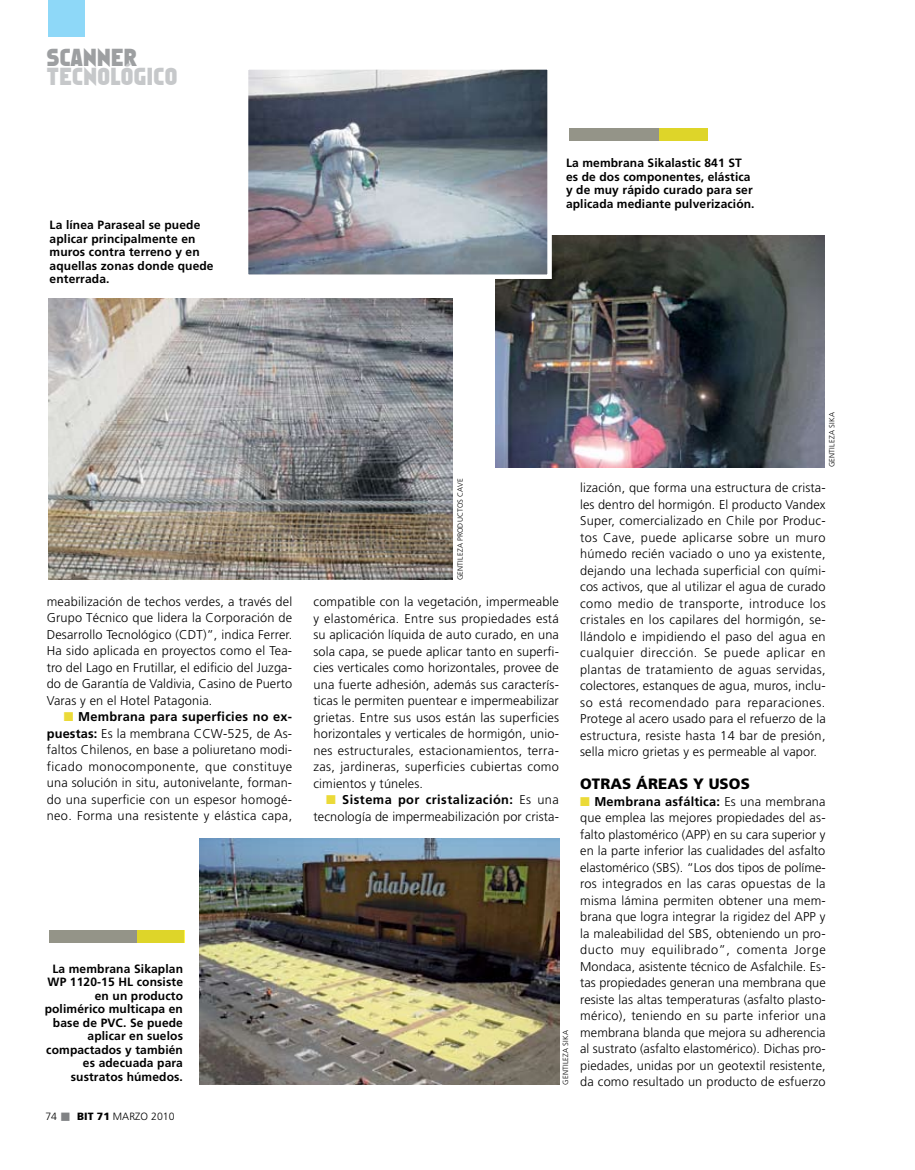
<style>
.page{position:relative;width:915px;height:1170px;background:#fff}
.page>*{position:absolute;margin:0;border:0;box-sizing:border-box;transform-origin:0 0}
.t1{font:22.5px "Faktos";letter-spacing:.02em;color:#c6c8ca}
.t2{font:22.5px "Faktos";letter-spacing:.02em;color:#9d9fa1}
.t3{font:900 15px "Frutiger";letter-spacing:.005em;color:#000}
.t4{font:300 12.75px/16.5px "Frutiger";letter-spacing:.01em;color:#000;text-align:justify}
.t5{font:700 12px/13.5px "Frutiger";letter-spacing:.01em;color:#000}
.t6{font:300 10.5px "Frutiger";letter-spacing:.005em;color:#000}
.t7{font:300 7.5px "Frutiger";letter-spacing:.03em;color:#000}
.s1{color:#ebda38}
.s2{font-weight:700}
.s3{color:#808284}
.s4{font-weight:900}
</style>
<div class="page">
<div style="left:48px;top:0;width:37px;height:36px;background:#8ed8f8"></div>
<img style="left:495px;top:235px;width:329px;height:232px">
<img style="left:48px;top:298px;width:404px;height:282px">
<img style="left:200px;top:838px;width:359px;height:246px">
<div style="left:568px;top:128px;width:139px;height:13px;background:#949488"></div>
<div style="left:659px;top:128px;width:48px;height:13px;background:#ded529"></div>
<div style="left:50px;top:930px;width:134px;height:12px;background:#949488"></div>
<div style="left:137px;top:930px;width:47px;height:12px;background:#ded529"></div>
<img style="left:249px;top:70px;width:297px;height:204px">
<div style="left:244px;top:65px;width:307px;height:214px;border:4px solid #fff"></div>
<h1 class="t2" style="left:47px;top:44px;width:92px">SCANNER</h1>
<h1 class="t1" style="left:47px;top:64px;width:132px">TECNOLÓGICO</h1>
<p class="t5" style="left:50px;top:218px;width:165px">La línea Paraseal se puede aplicar principalmente en muros contra terreno y en aquellas zonas donde quede enterrada.</p>
<p class="t5" style="left:566px;top:156px;width:190px">La membrana Sikalastic 841 ST es de dos componentes, elástica y de muy rápido curado para ser aplicada mediante pulverización.</p>
<p class="t4" style="left:47px;top:593px;width:247px">meabilización de techos verdes, a través del Grupo Técnico que lidera la Corporación de Desarrollo Tecnológico (CDT)”, indica Ferrer.<br>Ha sido aplicada en proyectos como el Tea&shy;tro del Lago en Frutillar, el edificio del Juzga&shy;do de Garantía de Valdivia, Casino de Puerto Varas y en el Hotel Patagonia.</p>
<p class="t4" style="left:47px;top:708px;width:247px;text-indent:17px"><span class="s1">■</span> <span class="s2">Membrana para superficies no ex&shy;puestas:</span> Es la membrana CCW-525, de As&shy;faltos Chilenos, en base a poliuretano modi&shy;ficado monocomponente, que constituye una solución in situ, autonivelante, forman&shy;do una superficie con un espesor homogé&shy;neo. Forma una resistente y elástica capa,</p>
<p class="t5" style="left:52px;top:961px;width:132px">La membrana Sikaplan</p>
<p class="t5" style="left:47px;top:975px;width:137px">WP 1120-15 HL consiste</p>
<p class="t5" style="left:95px;top:988px;width:90px">en un producto</p>
<p class="t5" style="left:45px;top:1002px;width:140px">polimérico multicapa en</p>
<p class="t5" style="left:53px;top:1015px;width:56px">base de PVC</p>
<p class="t5" style="left:46px;top:1015px;width:138px;text-align:right">. Se puede<br>aplicar en suelos compactados y también es adecuada para sustratos húmedos.</p>
<p class="t6" style="left:45px;top:1110px;width:131px">74 <span class="s3">■</span> <span class="s4">BIT 71</span> marzo 2010</p>
<p class="t7" style="left:456px;top:580px;width:102px;rotate:-90deg">gentileza productos cave</p>
<p class="t4" style="left:313px;top:593px;width:247px">compatible con la vegetación, impermeable y elastomérica. Entre sus propiedades está su aplicación líquida de auto curado, en una sola capa, se puede aplicar tanto en superfi&shy;cies verticales como horizontales, provee de una fuerte adhesión, además sus caracterís&shy;ticas le permiten puentear e impermeabilizar grietas. Entre sus usos están las superficies horizontales y verticales de hormigón, unio&shy;nes estructurales, estacionamientos, terra&shy;zas, jardineras, superficies cubiertas como cimientos y túneles.</p>
<p class="t4" style="left:313px;top:791px;width:247px;text-align:right"><span class="s1">■</span> <span class="s2">Sistema por cristalización:</span> Es una tecnología de impermeabilización por crista-</p>
<p class="t7" style="left:561px;top:1084px;width:56px;rotate:-90deg">gentileza sika</p>
<p class="t7" style="left:827px;top:467px;width:56px;rotate:-90deg">gentileza sika</p>
<p class="t4" style="left:580px;top:479px;width:247px">lización, que forma una estructura de crista&shy;les dentro del hormigón. El producto Vandex Super, comercializado en Chile por Produc&shy;tos Cave, puede aplicarse sobre un muro húmedo recién vaciado o uno ya existente, dejando una lechada superficial con quími&shy;cos activos, que al utilizar el agua de curado como medio de transporte, introduce los cristales en los capilares del hormigón, se&shy;llándolo e impidiendo el paso del agua en cualquier dirección. Se puede aplicar en plantas de tratamiento de aguas servidas, colectores, estanques de agua, muros, inclu&shy;so está recomendado para reparaciones.<br>Protege al acero usado para el refuerzo de la estructura, resiste hasta 14 bar de presión, sella micro grietas y es permeable al vapor.</p>
<p class="t3" style="left:580px;top:774px;width:171px">OTRAS ÁREAS Y USOS</p>
<p class="t4" style="left:580px;top:793px;width:247px"><span class="s1">■</span> <span class="s2">Membrana asfáltica:</span> Es una membrana que emplea las mejores propiedades del as&shy;falto plastomérico (APP) en su cara superior y en la parte inferior las cualidades del asfalto elastomérico (SBS). “Los dos tipos de políme&shy;ros integrados en las caras opuestas de la misma lámina permiten obtener una mem&shy;brana que logra integrar la rigidez del APP y la maleabilidad del SBS, obteniendo un pro&shy;ducto muy equilibrado”, comenta Jorge Mondaca, asistente técnico de Asfalchile. Es&shy;tas propiedades generan una membrana que resiste las altas temperaturas (asfalto plasto&shy;mérico), teniendo en su parte inferior una membrana blanda que mejora su adherencia al sustrato (asfalto elastomérico). Dichas pro&shy;piedades, unidas por un geotextil resistente, da como resultado un producto de esfuerzo</p>
</div>
